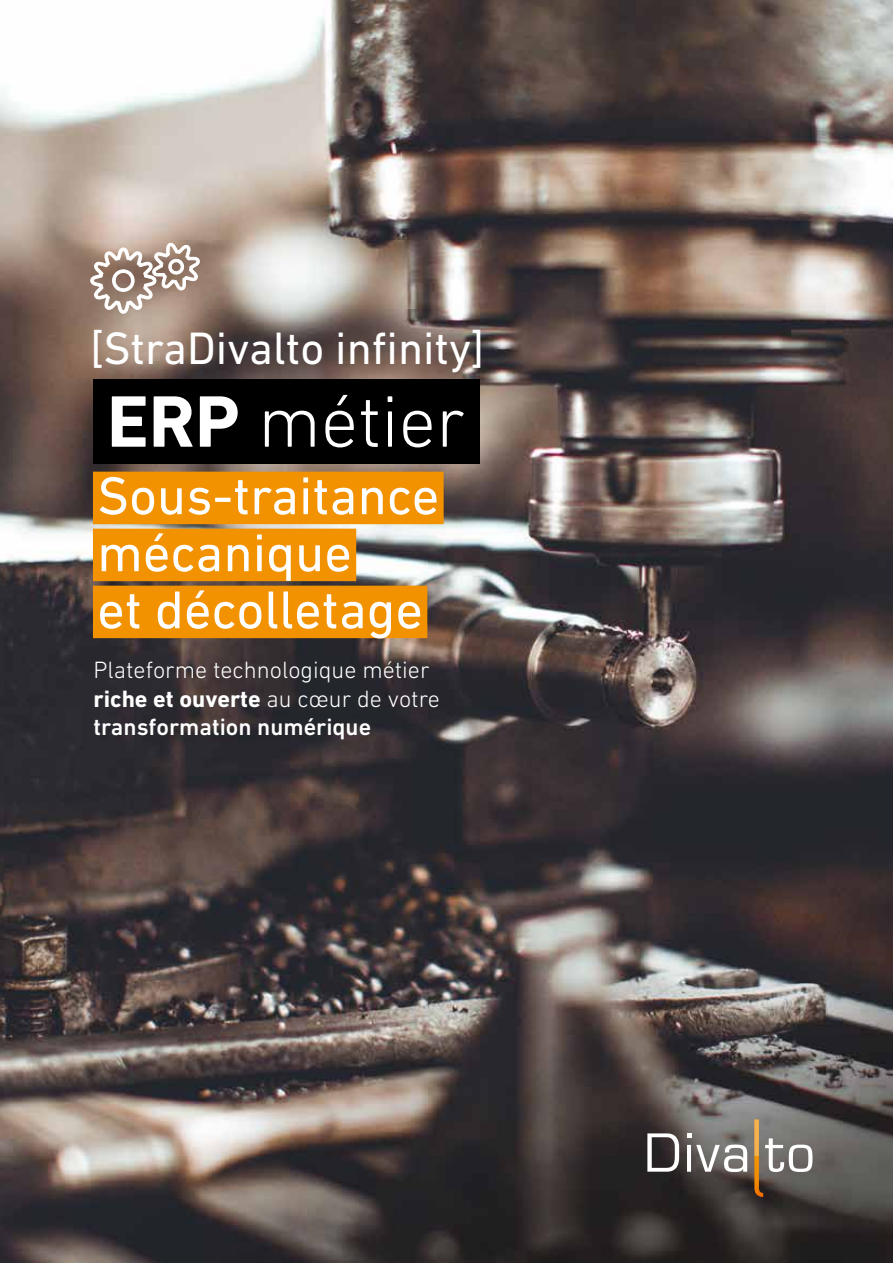
<style>
.page{position:relative;width:893px;height:1263px;background:#fff}
.page>*{position:absolute;margin:0;border:0;box-sizing:border-box;transform-origin:0 0}
.t1{font:300 74.1px "DIN Next LT Pro";color:#fff}
.t2{font:54px/57px "DIN Next LT Pro";color:#fff}
.t3{font:46.2px "DIN Next LT Pro";color:#fff}
.t4{font:300 24px/28.8px "DIN Next LT Pro";color:#fff}
.s1{font-weight:700}
.s2{font-weight:500}
</style>
<div class="page">
<img style="left:0;top:0;width:893px;height:1263px">
<svg style="left:647px;top:1133px;width:32px;height:39px"></svg>
<svg style="left:687px;top:1133px;width:4px;height:5px"></svg>
<svg style="left:687px;top:1144px;width:60px;height:28px"></svg>
<svg style="left:754px;top:1119px;width:58px;height:78px;background:#857c6f"></svg>
<svg style="left:90px;top:242px;width:111px;height:72px"></svg>
<div style="left:93px;top:379px;width:387px;height:85px;background:#000"></div>
<div style="left:93px;top:472px;width:351px;height:52px;background:#f39200"></div>
<div style="left:93px;top:529px;width:263px;height:52px;background:#f39200"></div>
<div style="left:93px;top:586px;width:334px;height:52px;background:#f39200"></div>
<h3 class="t3" style="left:90px;top:322px;width:395px">[StraDivalto infinity]</h3>
<h1 class="t1" style="left:107px;top:379px;width:360px"><span class="s1">ERP</span> métier</h1>
<h2 class="t2" style="left:97px;top:467px;width:344px">Sous-traitance mécanique<br>et décolletage</h2>
<p class="t4" style="left:94px;top:655px;width:348px">Plateforme technologique métier <span class="s1">riche et ouverte</span> au cœur de votre <span class="s2">transformation numérique</span></p>
</div>
